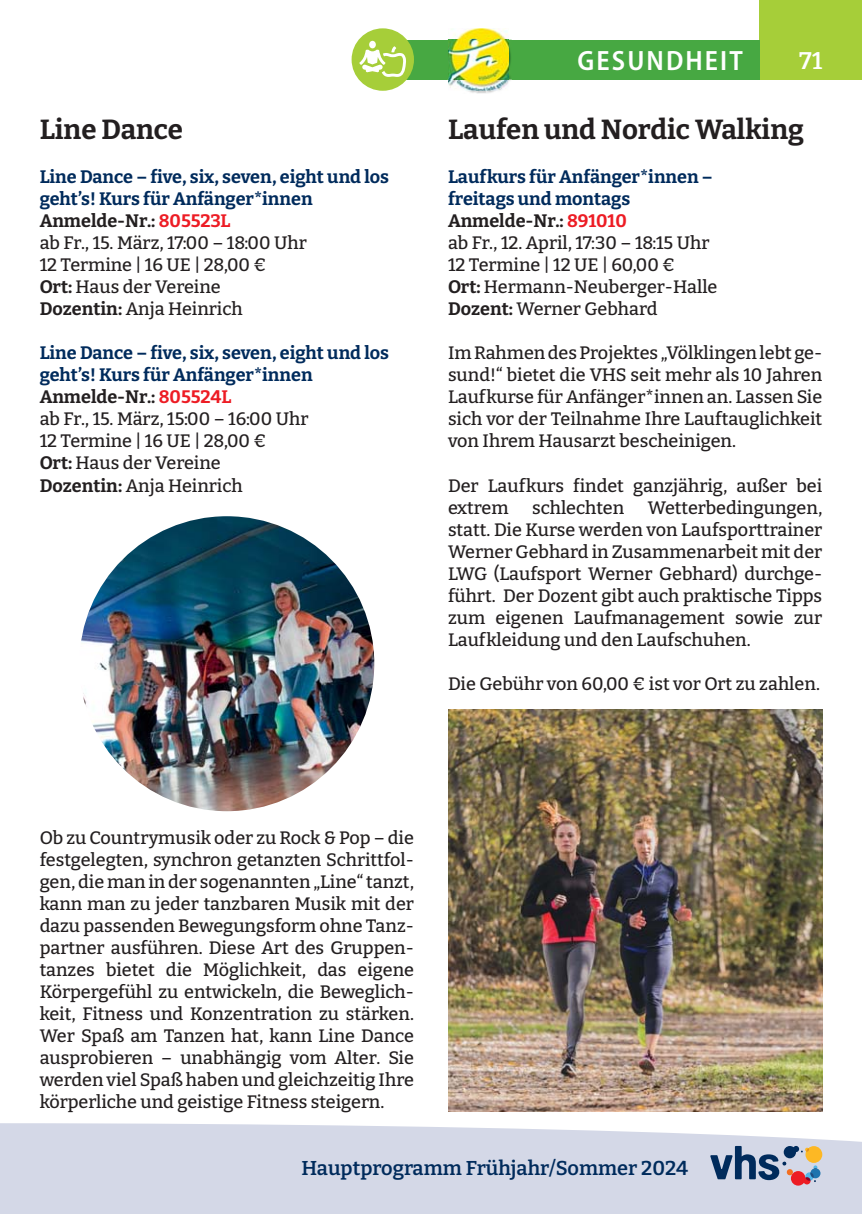
<style>
.page{position:relative;width:862px;height:1214px;background:#fff}
.page>*{position:absolute;margin:0;border:0;box-sizing:border-box;transform-origin:0 0}
.t1{font:600 semi-condensed 28px "Myriad Pro";letter-spacing:.075em;color:#fff}
.t2{font:700 27.6px "Bitter";color:#231f20}
.t3{font:600 24px "Bitter";color:#fff}
.t4{font:600 20px "Bitter";color:#002b5c}
.t5{font:500 18px/22px "Bitter";color:#231f20}
.s1{font-weight:700;color:#002b5c}
.s2{font-weight:700}
.s3{font-weight:700;color:#ed1c24}
</style>
<div class="page">
<svg style="left:0;top:1123px;width:862px;height:28px;fill:#d4d8e7"></svg>
<div style="left:0;top:1151px;width:862px;height:62px;background:#d4d8e7"></div>
<div style="left:760px;top:0;width:102px;height:79px;background:#a6ce39"></div>
<div style="left:386px;top:40px;width:374px;height:39px;background:#47a842"></div>
<svg style="left:710px;top:1145px;width:112px;height:40px"></svg>
<div style="left:351px;top:28px;width:63px;height:63px;background:#a6ce39;border-radius:50%"></div>
<div style="left:369px;top:41px;width:7px;height:7px;background:#fff;border-radius:50%"></div>
<svg style="left:359px;top:46px;width:47px;height:31px"></svg>
<img style="left:468px;top:39px;width:43px;height:55px">
<img style="left:509px;top:40px;width:2px;height:39px">
<img style="left:448px;top:28px;width:61px;height:63px">
<img style="left:448px;top:40px;width:61px;height:39px">
<img style="left:79px;top:516px;width:295px;height:295px;border-radius:50%">
<img style="left:448px;top:709px;width:374px;height:402px">
<h2 class="t2" style="left:40px;top:113px;width:145px">Line Dance</h2>
<p class="t5" style="left:40px;top:166px;width:351px"><span class="s1">Line Dance – five, six, seven, eight und los geht’s! Kurs für Anfänger*innen<br></span><span class="s2">Anmelde-Nr.:</span> <span class="s3">805523L<br></span>ab Fr., 15. März, 17:00 – 18:00 Uhr<br>12 Termine | 16 UE | 28,00 €<br><span class="s2">Ort:</span> Haus der Vereine<br><span class="s2">Dozentin:</span> Anja Heinrich</p>
<p class="t5" style="left:40px;top:342px;width:351px"><span class="s1">Line Dance – five, six, seven, eight und los geht’s! Kurs für Anfänger*innen<br></span><span class="s2">Anmelde-Nr.:</span> <span class="s3">805524L<br></span>ab Fr., 15. März, 15:00 – 16:00 Uhr<br>12 Termine | 16 UE | 28,00 €<br><span class="s2">Ort:</span> Haus der Vereine<br><span class="s2">Dozentin:</span> Anja Heinrich</p>
<h1 class="t1" style="left:577px;top:50px;width:167px">GESUNDHEIT</h1>
<h3 class="t3" style="left:799px;top:47px;width:25px">71</h3>
<h2 class="t2" style="left:448px;top:113px;width:357px">Laufen und Nordic Walking</h2>
<p class="t5" style="left:448px;top:166px;width:271px"><span class="s1">Laufkurs für Anfänger*innen – freitags und montags<br></span><span class="s2">Anmelde-Nr.:</span> <span class="s3">891010<br></span>ab Fr., 12. April, 17:30 – 18:15 Uhr<br>12 Termine | 12 UE | 60,00 €<br><span class="s2">Ort:</span> Hermann-Neuberger-Halle<br><span class="s2">Dozent:</span> Werner Gebhard</p>
<p class="t5" style="left:448px;top:342px;width:376px;text-align:justify">Im Rahmen des Projektes „Völklingen lebt ge&shy;sund!“ bietet die VHS seit mehr als 10 Jahren Laufkurse für Anfänger*innen an. Lassen Sie sich vor der Teilnahme Ihre Lauftauglichkeit von Ihrem Hausarzt bescheinigen.</p>
<p class="t5" style="left:448px;top:474px;width:376px">Der Laufkurs findet ganzjährig, außer bei extrem</p>
<p class="t5" style="left:448px;top:496px;width:376px;text-align:justify;text-indent:200px">Wetterbedingungen, statt. Die Kurse werden von Laufsporttrainer Werner Gebhard in Zusammenarbeit mit der LWG (Laufsport Werner Gebhard) durchge&shy;führt. Der Dozent gibt auch praktische Tipps zum eigenen Laufmanagement sowie zur Laufkleidung und den Laufschuhen.</p>
<p class="t5" style="left:448px;top:672px;width:373px">Die Gebühr von 60,00 € ist vor Ort zu zahlen.</p>
<p class="t5" style="left:532px;top:496px;width:93px">schlechten</p>
<p class="t5" style="left:40px;top:826px;width:376px;text-align:justify">Ob zu Countrymusik oder zu Rock &amp; Pop – die festgelegten, synchron getanzten Schrittfol&shy;gen, die man in der sogenannten „Line“ tanzt, kann man zu jeder tanzbaren Musik mit der dazu passenden Bewegungsform ohne Tanz&shy;partner ausführen. Diese Art des Gruppen&shy;tanzes bietet die Möglichkeit, das eigene Körpergefühl zu entwickeln, die Beweglich&shy;keit, Fitness und Konzentration zu stärken.<br>Wer Spaß am Tanzen hat, kann Line Dance ausprobieren – unabhängig vom Alter. Sie werden viel Spaß haben und gleichzeitig Ihre körperliche und geistige Fitness steigern.</p>
<p class="t4" style="left:301px;top:1156px;width:388px">Hauptprogramm Frühjahr/Sommer 2024</p>
</div>
